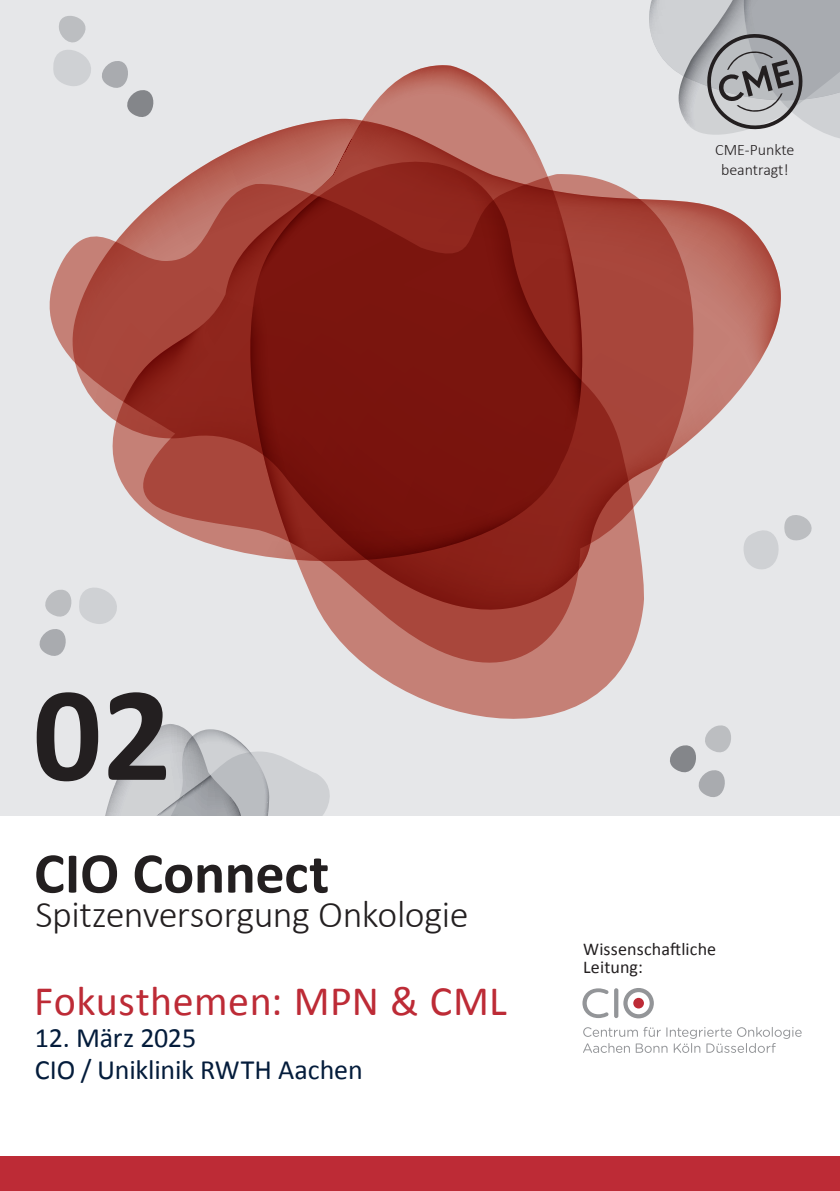
<style>
.page{position:relative;width:840px;height:1191px;background:#fff}
.page>*{position:absolute;margin:0;border:0;box-sizing:border-box;transform-origin:0 0}
.t1{font:700 136px "Calibri";color:#231f20}
.t2{font:700 58px "Calibri";letter-spacing:-.005em;color:#231f20}
.t3{font:42px "Calibri";letter-spacing:.01em;color:#bd2b36}
.t4{font:300 38px "Calibri";letter-spacing:-.015em;color:#231f20}
.t5{font:28px/32px "Calibri";letter-spacing:-.01em;color:#041c3b}
.t6{font:18px/18px "Calibri";letter-spacing:.01em;color:#231f20}
.t7{font:300 16px/20px "Calibri";color:#231f20;text-align:center}
</style>
<div class="page">
<div style="left:0;top:0;width:839px;height:815px;background:#e6e7e9"></div>
<svg style="left:53px;top:50px;width:38px;height:36px"></svg>
<svg style="left:59px;top:16px;width:26px;height:26px"></svg>
<svg style="left:102px;top:61px;width:24px;height:26px"></svg>
<svg style="left:784px;top:515px;width:27px;height:26px"></svg>
<svg style="left:40px;top:630px;width:10px;height:25px"></svg>
<svg style="left:45px;top:595px;width:5px;height:18px"></svg>
<svg style="left:670px;top:725px;width:60px;height:72px"></svg>
<svg style="left:50px;top:247px;width:67px;height:409px"></svg>
<svg style="left:73px;top:199px;width:707px;height:410px"></svg>
<svg style="left:407px;top:692px;width:192px;height:27px;fill:#c58076"></svg>
<svg style="left:112px;top:65px;width:430px;height:109px"></svg>
<svg style="left:105px;top:724px;width:224px;height:91px"></svg>
<svg style="left:322px;top:183px;width:321px;height:509px;background:#bc746b"></svg>
<svg style="left:250px;top:162px;width:363px;height:454px;background:#aa574e"></svg>
<svg style="left:112px;top:174px;width:470px;height:387px;background:#8e3028"></svg>
<svg style="left:623px;top:988px;width:30px;height:30px"></svg>
<div style="left:613px;top:988px;width:5px;height:30px;background:#939598;border-radius:2px"></div>
<svg style="left:582px;top:988px;width:26px;height:30px"></svg>
<svg style="left:583px;top:1027px;width:218px;height:26px"></svg>
<div style="left:0;top:1157px;width:839px;height:34px;background:#bd2b36"></div>
<svg style="left:649px;top:0;width:190px;height:138px"></svg>
<p class="t7" style="left:714px;top:139px;width:81px">CME-Punkte beantragt!</p>
<h1 class="t1" style="left:33px;top:638px;width:140px">02</h1>
<h2 class="t2" style="left:34px;top:832px;width:296px">CIO Connect</h2>
<h3 class="t4" style="left:35px;top:890px;width:434px">Spitzenversorgung Onkologie</h3>
<h3 class="t3" style="left:34px;top:971px;width:474px">Fokusthemen: MPN &amp; CML</h3>
<p class="t5" style="left:35px;top:1020px;width:329px">12. März 2025<br>CIO / Uniklinik RWTH Aachen</p>
<p class="t6" style="left:583px;top:939px;width:134px">Wissenschaftliche<br>Leitung:</p>
</div>
